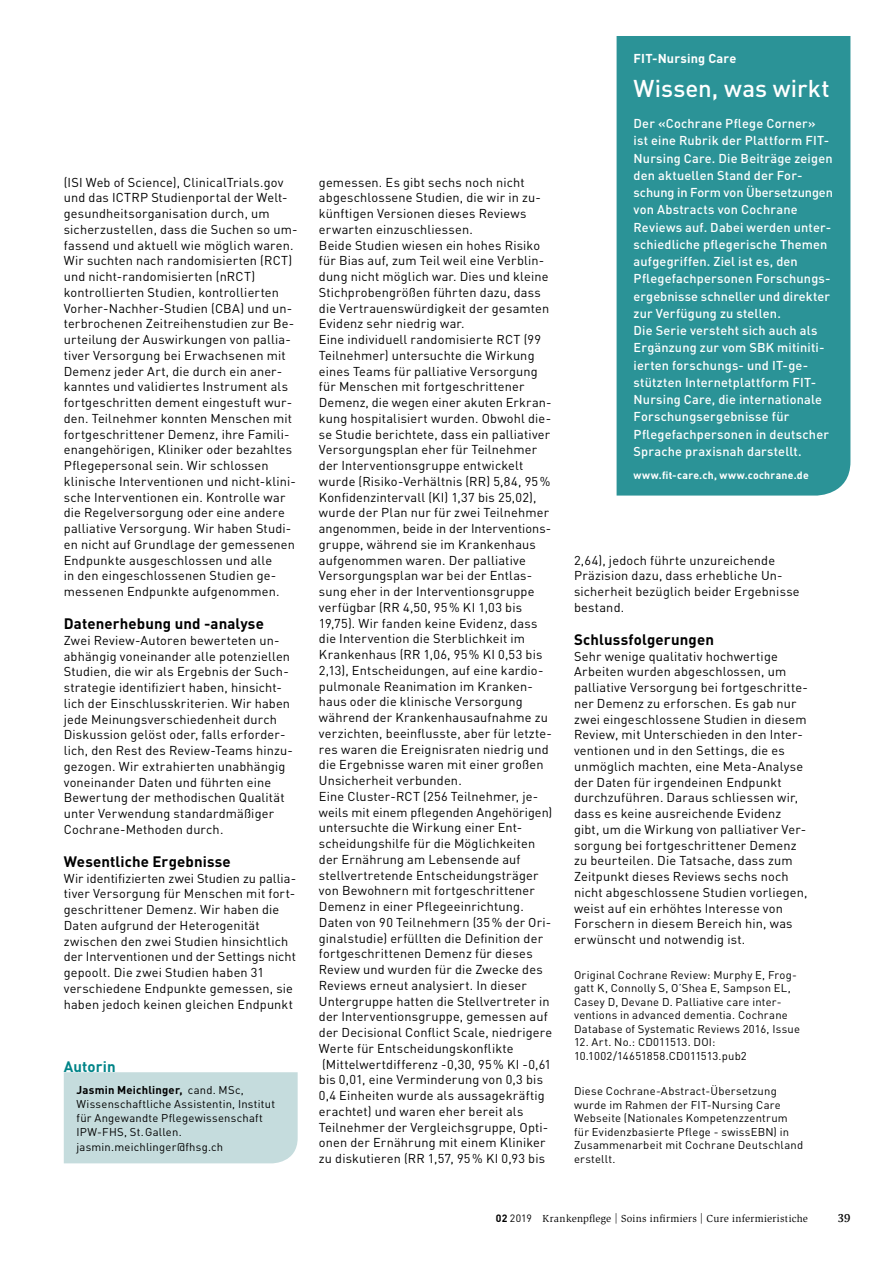
<style>
.page{position:relative;width:893px;height:1263px;background:#fff}
.page>*{position:absolute;margin:0;border:0;box-sizing:border-box;transform-origin:0 0}
.t1{font:500 24px "DIN Pro";letter-spacing:.01em;color:#fff}
.t2{font:700 15px "DIN Pro";letter-spacing:.01em;color:#000}
.t3{font:700 15px "DIN Pro";letter-spacing:.005em;color:#008488}
.t4{font:12.75px/15.8px "DIN Pro";letter-spacing:.015em;color:#000}
.t5{font:500 12.75px/17.2px "DIN Pro";letter-spacing:.015em;color:#fff}
.t6{font:700 12.75px "DIN Pro";letter-spacing:.015em;color:#fff}
.t7{font:700 12px "Esta Pro";color:#000}
.t8{font:11.25px/13.5px "DIN Pro";letter-spacing:.02em;color:#000}
.t9{font:10.5px "Slimbach Std";letter-spacing:.025em;color:#000}
.t10{font:700 10.5px "DIN Pro";letter-spacing:.025em;color:#fff}
.s1{font-weight:700}
.s2{font-family:"DIN Pro";font-weight:700}
.s3{font-family:"DIN Pro"}
</style>
<div class="page">
<div style="left:64px;top:1072px;width:234px;height:91px;background:#c5dcdd"></div>
<div style="left:617px;top:36px;width:233px;height:460px;background:#2b9397"></div>
<p class="t4" style="left:64px;top:174px;width:235px">(ISI Web of Science), ClinicalTrials.gov und das ICTRP Studienportal der Welt&shy;gesundheitsorganisation durch, um sicherzustellen, dass die Suchen so um&shy;fassend und aktuell wie möglich waren.<br>Wir suchten nach randomisierten (RCT) und nicht-randomisierten (nRCT) kontrollierten Studien, kontrollierten Vorher-Nachher-Studien (CBA) und un&shy;terbrochenen Zeitreihenstudien zur Be&shy;urteilung der Auswirkungen von pallia&shy;tiver Versorgung bei Erwachsenen mit Demenz jeder Art, die durch ein aner&shy;kanntes und validiertes Instrument als fortgeschritten dement eingestuft wur&shy;den. Teilnehmer konnten Menschen mit fortgeschrittener Demenz, ihre Famili&shy;enangehörigen, Kliniker oder bezahltes Pflegepersonal sein. Wir schlossen klinische Interventionen und nicht-klini&shy;sche Interventionen ein. Kontrolle war die Regelversorgung oder eine andere palliative Versorgung. Wir haben Studi&shy;en nicht auf Grundlage der gemessenen Endpunkte ausgeschlossen und alle<br>in den eingeschlossenen Studien ge&shy;messenen Endpunkte aufgenommen.</p>
<p class="t2" style="left:64px;top:614px;width:202px">Datenerhebung und -analyse</p>
<p class="t4" style="left:64px;top:632px;width:231px">Zwei Review-Autoren bewerteten un&shy;abhängig voneinander alle potenziellen Studien, die wir als Ergebnis der Such&shy;strategie identifiziert haben, hinsicht&shy;lich der Einschlusskriterien. Wir haben jede Meinungsverschiedenheit durch Diskussion gelöst oder, falls erforder&shy;lich, den Rest des Review-Teams hinzu&shy;gezogen. Wir extrahierten unabhängig voneinander Daten und führten eine Bewertung der methodischen Qualität unter Verwendung standardmäßiger Cochrane-Methoden durch.</p>
<p class="t2" style="left:64px;top:851px;width:169px">Wesentliche Ergebnisse</p>
<p class="t4" style="left:64px;top:870px;width:234px">Wir identifizierten zwei Studien zu pallia&shy;tiver Versorgung für Menschen mit fort&shy;geschrittener Demenz. Wir haben die Daten aufgrund der Heterogenität zwischen den zwei Studien hinsichtlich der Interventionen und der Settings nicht gepoolt. Die zwei Studien haben 31 verschiedene Endpunkte gemessen, sie haben jedoch keinen gleichen Endpunkt</p>
<p class="t3" style="left:64px;top:1057px;width:53px">Autorin</p>
<p class="t8" style="left:77px;top:1082px;width:200px;line-height:14.2px"><span class="s1">Jasmin Meichlinger,</span> cand. MSc,<br>Wissenschaftliche Assistentin, Institut für Angewandte Pflegewissenschaft<br>IPW-FHS, St.Gallen. jasmin.meichlinger@fhsg.ch</p>
<p class="t4" style="left:319px;top:174px;width:235px">gemessen. Es gibt sechs noch nicht abgeschlossene Studien, die wir in zu&shy;künftigen Versionen dieses Reviews erwarten einzuschliessen.<br>Beide Studien wiesen ein hohes Risiko für Bias auf, zum Teil weil eine Verblin&shy;dung nicht möglich war. Dies und kleine Stichprobengrößen führten dazu, dass die Vertrauenswürdigkeit der gesamten Evidenz sehr niedrig war.<br>Eine individuell randomisierte RCT (99<br>Teilnehmer) untersuchte die Wirkung eines Teams für palliative Versorgung für Menschen mit fortgeschrittener Demenz, die wegen einer akuten Erkran&shy;kung hospitalisiert wurden. Obwohl die&shy;se Studie berichtete, dass ein palliativer Versorgungsplan eher für Teilnehmer der Interventionsgruppe entwickelt wurde (Risiko-Verhältnis (RR) 5,84, 95% Konfidenzintervall (KI) 1,37 bis 25,02), wurde der Plan nur für zwei Teilnehmer angenommen, beide in der Interventions&shy;gruppe, während sie im Krankenhaus aufgenommen waren. Der palliative Versorgungsplan war bei der Entlas&shy;sung eher in der Interventionsgruppe verfügbar (RR 4,50, 95% KI 1,03 bis 19,75). Wir fanden keine Evidenz, dass die Intervention die Sterblichkeit im Krankenhaus (RR 1,06, 95% KI 0,53 bis 2,13), Entscheidungen, auf eine kardio&shy;pulmonale Reanimation im Kranken&shy;haus oder die klinische Versorgung während der Krankenhausaufnahme zu verzichten, beeinflusste, aber für letzte&shy;res waren die Ereignisraten niedrig und die Ergebnisse waren mit einer großen Unsicherheit verbunden.<br>Eine Cluster-RCT (256 Teilnehmer, je&shy;weils mit einem pflegenden Angehörigen) untersuchte die Wirkung einer Ent&shy;scheidungshilfe für die Möglichkeiten der Ernährung am Lebensende auf stellvertretende Entscheidungsträger von Bewohnern mit fortgeschrittener Demenz in einer Pflegeeinrichtung.<br>Daten von 90 Teilnehmern (35% der Ori&shy;ginalstudie) erfüllten die Definition der fortgeschrittenen Demenz für dieses Review und wurden für die Zwecke des Reviews erneut analysiert. In dieser Untergruppe hatten die Stellvertreter in der Interventionsgruppe, gemessen auf der Decisional Conflict Scale, niedrigere Werte für Entscheidungskonflikte (Mittelwertdifferenz -0,30, 95% KI -0,61 bis 0,01, eine Verminderung von 0,3 bis 0,4 Einheiten wurde als aussagekräftig erachtet) und waren eher bereit als Teilnehmer der Vergleichsgruppe, Opti&shy;onen der Ernährung mit einem Kliniker zu diskutieren (RR 1,57, 95% KI 0,93 bis</p>
<p class="t6" style="left:634px;top:49px;width:104px">FIT-Nursing Care</p>
<h1 class="t1" style="left:634px;top:72px;width:198px">Wissen, was wirkt</h1>
<p class="t5" style="left:634px;top:114px;width:201px">Der «Cochrane Pflege Corner» ist eine Rubrik der Plattform FIT-<br>Nursing Care. Die Beiträge zeigen den aktuellen Stand der For&shy;schung in Form von Übersetzungen von Abstracts von Cochrane<br>Reviews auf. Dabei werden unter&shy;schiedliche pflegerische Themen aufgegriffen. Ziel ist es, den<br>Pflegefachpersonen Forschungs&shy;ergebnisse schneller und direkter zur Verfügung zu stellen.<br>Die Serie versteht sich auch als<br>Ergänzung zur vom SBK mitiniti&shy;ierten forschungs- und IT-ge&shy;stützten Internetplattform FIT-<br>Nursing Care, die internationale<br>Forschungsergebnisse für<br>Pflegefachpersonen in deutscher<br>Sprache praxisnah darstellt.</p>
<p class="t10" style="left:634px;top:468px;width:177px">www.fit-care.ch, www.cochrane.de</p>
<p class="t4" style="left:574px;top:552px;width:227px">2,64), jedoch führte unzureichende<br>Präzision dazu, dass erhebliche Un&shy;sicherheit bezüglich beider Ergebnisse bestand.</p>
<p class="t2" style="left:574px;top:629px;width:141px">Schlussfolgerungen</p>
<p class="t4" style="left:574px;top:648px;width:235px">Sehr wenige qualitativ hochwertige Arbeiten wurden abgeschlossen, um palliative Versorgung bei fortgeschritte&shy;ner Demenz zu erforschen. Es gab nur zwei eingeschlossene Studien in diesem Review, mit Unterschieden in den Inter&shy;ventionen und in den Settings, die es unmöglich machten, eine Meta-Analyse der Daten für irgendeinen Endpunkt durchzuführen. Daraus schliessen wir, dass es keine ausreichende Evidenz gibt, um die Wirkung von palliativer Ver&shy;sorgung bei fortgeschrittener Demenz zu beurteilen. Die Tatsache, dass zum Zeitpunkt dieses Reviews sechs noch nicht abgeschlossene Studien vorliegen, weist auf ein erhöhtes Interesse von Forschern in diesem Bereich hin, was erwünscht und notwendig ist.</p>
<p class="t8" style="left:574px;top:967px;width:227px">Original Cochrane Review: Murphy E, Frog&shy;gatt K, Connolly S, O’Shea E, Sampson EL, Casey D, Devane D. Palliative care inter&shy;ventions in advanced dementia. Cochrane Database of Systematic Reviews 2016, Issue</p>
<p class="t8" style="left:574px;top:1035px;width:174px">12. Art. No.: CD011513. DOI:<br>10.1002/14651858.CD011513.pub2</p>
<p class="t8" style="left:574px;top:1084px;width:231px">Diese Cochrane-Abstract-Übersetzung wurde im Rahmen der FIT-Nursing Care Webseite (Nationales Kompetenzzentrum für Evidenzbasierte Pflege - swissEBN) in Zusammenarbeit mit Cochrane Deutschland erstellt.</p>
<p class="t9" style="left:496px;top:1212px;width:314px"><span class="s2">02</span> <span class="s3">2019</span> Krankenpflege | Soins infirmiers | Cure infermieristiche</p>
<p class="t7" style="left:838px;top:1209px;width:14px">39</p>
</div>
